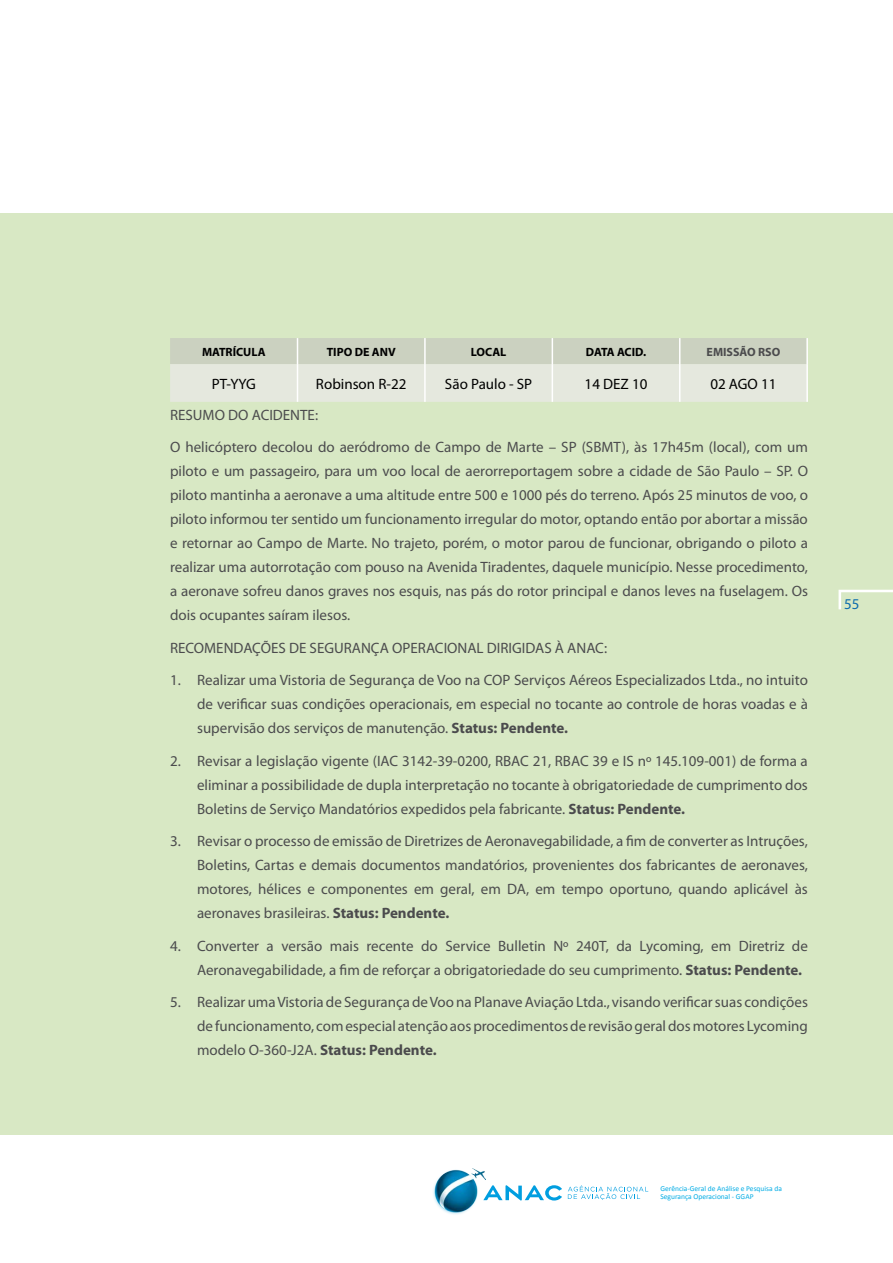
<style>
.page{position:relative;width:893px;height:1263px;background:#fff}
.page>*{position:absolute;margin:0;border:0;box-sizing:border-box;transform-origin:0 0}
.t1{font:15px/24px "Myriad Pro";color:#4b4b4d;text-align:justify}
.t2{font:15px "Myriad Pro";color:#000}
.t3{font:15px "Myriad Pro";color:#0d6cad}
.t4{font:700 12px "Myriad Pro";color:#000}
.t5{font:700 12px "Myriad Pro";color:#4b4b4d}
.t6{font:700 12px "Myriad Pro";letter-spacing:-.02em;color:#000}
.t7{font:7.5px/8.2px "Calibri";color:#00ace5}
.s1{font-weight:700}
</style>
<div class="page">
<div style="left:0;top:213px;width:893px;height:922px;background:#d8e8c4"></div>
<svg style="left:838px;top:589px;width:55px;height:21px"></svg>
<svg style="left:486px;top:1185px;width:76px;height:16px"></svg>
<svg style="left:568px;top:1185px;width:80px;height:15px"></svg>
<img style="left:433px;top:1168px;width:53px;height:47px">
<hr style="left:806px;top:338px;width:2px;height:26px;background:#fff">
<hr style="left:806px;top:364px;width:2px;height:38px;background:#fff">
<svg style="left:170px;top:338px;width:637px;height:64px;background:#daded2"></svg>
<hr style="left:297px;top:364px;width:1px;height:38px;background:#fff">
<p class="t4" style="left:202px;top:344px;width:65px">MATRÍCULA</p>
<p class="t4" style="left:327px;top:344px;width:70px">TIPO DE ANV</p>
<p class="t4" style="left:471px;top:344px;width:37px">LOCAL</p>
<p class="t6" style="left:586px;top:344px;width:62px">DATA ACID.</p>
<p class="t5" style="left:707px;top:344px;width:75px">EMISSÃO RSO</p>
<p class="t2" style="left:212px;top:374px;width:45px">PT-YYG</p>
<p class="t2" style="left:316px;top:374px;width:92px">Robinson R-22</p>
<p class="t2" style="left:445px;top:374px;width:89px">São Paulo - SP</p>
<p class="t2" style="left:585px;top:374px;width:64px">14 DEZ 10</p>
<p class="t2" style="left:710px;top:374px;width:68px">02 AGO 11</p>
<p class="t1" style="left:170px;top:398px;width:639px;line-height:32.5px">RESUMO DO ACIDENTE:<br>O helicóptero decolou do aeródromo de Campo de Marte – SP (SBMT), às 17h45m (local), com um</p>
<p class="t1" style="left:170px;top:459px;width:639px">piloto e um passageiro, para um voo local de aerorreportagem sobre a cidade de São Paulo – SP. O piloto mantinha a aeronave a uma altitude entre 500 e 1000 pés do terreno. Após 25 minutos de voo, o piloto informou ter sentido um funcionamento irregular do motor, optando então por abortar a missão e retornar ao Campo de Marte. No trajeto, porém, o motor parou de funcionar, obrigando o piloto a realizar uma autorrotação com pouso na Avenida Tiradentes, daquele município. Nesse procedimento, a aeronave sofreu danos graves nos esquis, nas pás do rotor principal e danos leves na fuselagem. Os dois ocupantes saíram ilesos.</p>
<p class="t1" style="left:170px;top:636px;width:439px">RECOMENDAÇÕES DE SEGURANÇA OPERACIONAL DIRIGIDAS À ANAC:</p>
<p class="t1" style="left:197px;top:668px;width:612px;text-indent:-27px">1. Realizar uma Vistoria de Segurança de Voo na COP Serviços Aéreos Especializados Ltda., no intuito de verificar suas condições operacionais, em especial no tocante ao controle de horas voadas e à supervisão dos serviços de manutenção. <span class="s1">Status: Pendente.</span></p>
<p class="t1" style="left:197px;top:749px;width:612px;text-indent:-27px">2. Revisar a legislação vigente (IAC 3142-39-0200, RBAC 21, RBAC 39 e IS nº 145.109-001) de forma a eliminar a possibilidade de dupla interpretação no tocante à obrigatoriedade de cumprimento dos Boletins de Serviço Mandatórios expedidos pela fabricante. <span class="s1">Status: Pendente.</span></p>
<p class="t1" style="left:197px;top:829px;width:612px;text-indent:-27px">3. Revisar o processo de emissão de Diretrizes de Aeronavegabilidade, a fim de converter as Intruções, Boletins, Cartas e demais documentos mandatórios, provenientes dos fabricantes de aeronaves, motores, hélices e componentes em geral, em DA, em tempo oportuno, quando aplicável às aeronaves brasileiras. <span class="s1">Status: Pendente.</span></p>
<p class="t1" style="left:197px;top:934px;width:612px;text-indent:-27px">4. Converter a versão mais recente do Service Bulletin Nº 240T, da Lycoming, em Diretriz de<br>Aeronavegabilidade, a fim de reforçar a obrigatoriedade do seu cumprimento. <span class="s1">Status: Pendente.</span></p>
<p class="t1" style="left:197px;top:990px;width:612px;text-indent:-27px">5. Realizar uma Vistoria de Segurança de Voo na Planave Aviação Ltda., visando verificar suas condições de funcionamento, com especial atenção aos procedimentos de revisão geral dos motores Lycoming modelo O-360-J2A. <span class="s1">Status: Pendente.</span></p>
<p class="t3" style="left:844px;top:595px;width:17px">55</p>
<p class="t7" style="left:660px;top:1184px;width:123px">Gerência-Geral de Análise e Pesquisa da<br>Segurança Operacional - GGAP</p>
</div>
